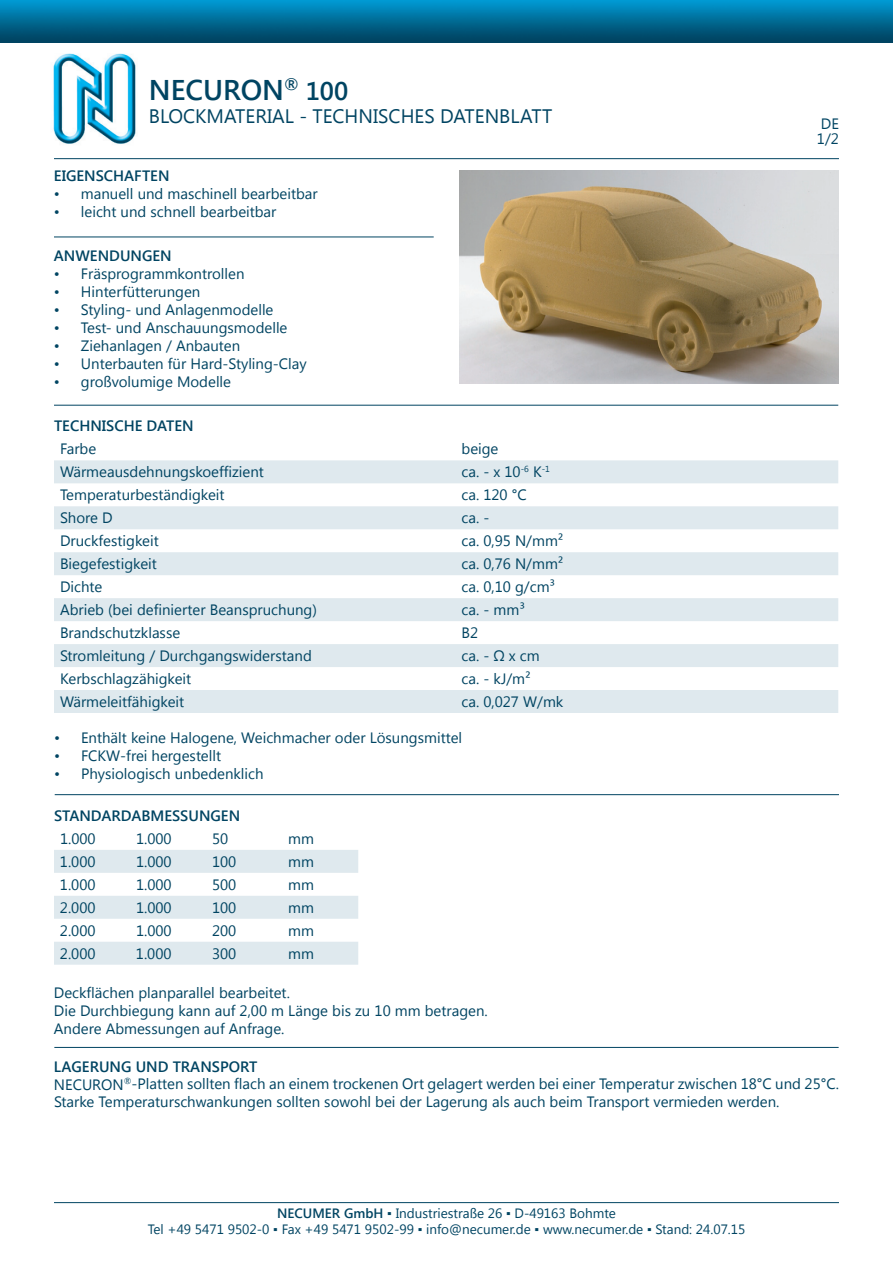
<style>
.page{position:relative;width:893px;height:1263px;background:#fff}
.page>*{position:absolute;margin:0;border:0;box-sizing:border-box;transform-origin:0 0}
.t1{font:600 28.5px "Segoe UI";color:#004462}
.t2{font:19.5px "Segoe UI";color:#004462}
.t3{font:15px/18px "Segoe UI";color:#004462}
.t4{font:600 15px "Segoe UI";color:#004462}
.t5{font:13.5px/16.2px "Segoe UI";color:#004462;text-align:center}
.s1{font-size:25.5px}
.s2{font-weight:600}
.s3{font-weight:700}
</style>
<div class="page">
<img style="left:53px;top:53px;width:83px;height:91px">
<img style="left:0;top:0;width:893px;height:43px">
<hr style="left:54px;top:158px;width:785px;height:1px;background:#004462">
<hr style="left:54px;top:1202px;width:785px;height:1px;background:#004462">
<img style="left:459px;top:170px;width:380px;height:214px">
<svg style="left:54px;top:460px;width:784px;height:253px;fill:#dfe9ee"></svg>
<svg style="left:54px;top:850px;width:304px;height:115px"></svg>
<hr style="left:54px;top:237px;width:380px;height:1px;background:#004462">
<hr style="left:54px;top:405px;width:784px;height:1px;background:#004462">
<hr style="left:55px;top:794px;width:784px;height:1px;background:#004462">
<hr style="left:54px;top:1047px;width:785px;height:1px;background:#004462">
<h1 class="t1" style="left:149px;top:70px;width:201px">NECURON<sup>®</sup> <span class="s1">100</span></h1>
<h2 class="t2" style="left:149px;top:103px;width:405px">BLOCKMATERIAL - TECHNISCHES DATENBLATT</h2>
<p class="t4" style="left:54px;top:165px;width:117px">EIGENSCHAFTEN</p>
<p class="t3" style="left:54px;top:184px;width:265px">• manuell und maschinell bearbeitbar</p>
<p class="t3" style="left:54px;top:202px;width:224px">• leicht und schnell bearbeitbar</p>
<p class="t4" style="left:54px;top:245px;width:119px">ANWENDUNGEN</p>
<p class="t3" style="left:54px;top:264px;width:192px">• Fräsprogrammkontrollen</p>
<p class="t3" style="left:54px;top:282px;width:148px">• Hinterfütterungen</p>
<p class="t3" style="left:54px;top:300px;width:221px">• Styling- und Anlagenmodelle</p>
<p class="t3" style="left:54px;top:318px;width:235px">• Test- und Anschauungsmodelle</p>
<p class="t3" style="left:54px;top:336px;width:188px">• Ziehanlagen / Anbauten</p>
<p class="t3" style="left:54px;top:354px;width:254px">• Unterbauten für Hard-Styling-Clay</p>
<p class="t3" style="left:54px;top:372px;width:179px">• großvolumige Modelle</p>
<p class="t4" style="left:54px;top:416px;width:141px">TECHNISCHE DATEN</p>
<p class="t3" style="left:60px;top:439px;width:38px">Farbe</p>
<p class="t3" style="left:461px;top:439px;width:38px">beige</p>
<p class="t3" style="left:60px;top:462px;width:205px">Wärmeausdehnungskoeffizient</p>
<p class="t3" style="left:461px;top:462px;width:90px">ca. - x 10<sup>-6</sup> K<sup>-1</sup></p>
<p class="t3" style="left:60px;top:485px;width:166px">Temperaturbeständigkeit</p>
<p class="t3" style="left:461px;top:485px;width:67px">ca. 120 °C</p>
<p class="t3" style="left:60px;top:508px;width:54px">Shore D</p>
<p class="t3" style="left:461px;top:508px;width:29px">ca. -</p>
<p class="t3" style="left:60px;top:531px;width:100px">Druckfestigkeit</p>
<p class="t3" style="left:461px;top:531px;width:103px">ca. 0,95 N/mm²</p>
<p class="t3" style="left:60px;top:554px;width:98px">Biegefestigkeit</p>
<p class="t3" style="left:461px;top:554px;width:103px">ca. 0,76 N/mm²</p>
<p class="t3" style="left:60px;top:577px;width:44px">Dichte</p>
<p class="t3" style="left:461px;top:577px;width:95px">ca. 0,10 g/cm³</p>
<p class="t3" style="left:60px;top:600px;width:258px">Abrieb (bei definierter Beanspruchung)</p>
<p class="t3" style="left:461px;top:600px;width:65px">ca. - mm³</p>
<p class="t3" style="left:60px;top:623px;width:122px">Brandschutzklasse</p>
<p class="t3" style="left:461px;top:623px;width:18px">B2</p>
<p class="t3" style="left:60px;top:646px;width:253px">Stromleitung / Durchgangswiderstand</p>
<p class="t3" style="left:461px;top:646px;width:80px">ca. - Ω x cm</p>
<p class="t3" style="left:60px;top:669px;width:133px">Kerbschlagzähigkeit</p>
<p class="t3" style="left:461px;top:669px;width:71px">ca. - kJ/m²</p>
<p class="t3" style="left:60px;top:692px;width:126px">Wärmeleitfähigkeit</p>
<p class="t3" style="left:461px;top:692px;width:103px">ca. 0,027 W/mk</p>
<p class="t3" style="left:54px;top:728px;width:410px">• Enthält keine Halogene, Weichmacher oder Lösungsmittel</p>
<p class="t3" style="left:54px;top:746px;width:169px">• FCKW-frei hergestellt</p>
<p class="t3" style="left:54px;top:764px;width:211px">• Physiologisch unbedenklich</p>
<p class="t4" style="left:54px;top:805px;width:188px">STANDARDABMESSUNGEN</p>
<p class="t3" style="left:60px;top:829px;width:37px">1.000</p>
<p class="t3" style="left:136px;top:829px;width:37px">1.000</p>
<p class="t3" style="left:212px;top:829px;width:18px">50</p>
<p class="t3" style="left:288px;top:829px;width:27px">mm</p>
<p class="t3" style="left:60px;top:852px;width:37px">1.000</p>
<p class="t3" style="left:136px;top:852px;width:37px">1.000</p>
<p class="t3" style="left:212px;top:852px;width:26px">100</p>
<p class="t3" style="left:288px;top:852px;width:27px">mm</p>
<p class="t3" style="left:60px;top:875px;width:37px">1.000</p>
<p class="t3" style="left:136px;top:875px;width:37px">1.000</p>
<p class="t3" style="left:212px;top:875px;width:26px">500</p>
<p class="t3" style="left:288px;top:875px;width:27px">mm</p>
<p class="t3" style="left:60px;top:898px;width:37px">2.000</p>
<p class="t3" style="left:136px;top:898px;width:37px">1.000</p>
<p class="t3" style="left:212px;top:898px;width:26px">100</p>
<p class="t3" style="left:288px;top:898px;width:27px">mm</p>
<p class="t3" style="left:60px;top:921px;width:37px">2.000</p>
<p class="t3" style="left:136px;top:921px;width:37px">1.000</p>
<p class="t3" style="left:212px;top:921px;width:26px">200</p>
<p class="t3" style="left:288px;top:921px;width:27px">mm</p>
<p class="t3" style="left:60px;top:944px;width:37px">2.000</p>
<p class="t3" style="left:136px;top:944px;width:37px">1.000</p>
<p class="t3" style="left:212px;top:944px;width:26px">300</p>
<p class="t3" style="left:288px;top:944px;width:27px">mm</p>
<p class="t3" style="left:54px;top:983px;width:435px">Deckflächen planparallel bearbeitet.<br>Die Durchbiegung kann auf 2,00 m Länge bis zu 10 mm betragen.<br>Andere Abmessungen auf Anfrage.</p>
<p class="t3" style="left:817px;top:115px;width:24px;line-height:15px">DE<br>1/2</p>
<p class="t3" style="left:54px;top:1056px;width:786px"><span class="s2">LAGERUNG UND TRANSPORT<br></span>NECURON<sup>®</sup>-Platten sollten flach an einem trockenen Ort gelagert werden bei einer Temperatur zwischen 18°C und 25°C.<br>Starke Temperaturschwankungen sollten sowohl bei der Lagerung als auch beim Transport vermieden werden.</p>
<p class="t5" style="left:148px;top:1204px;width:599px"><span class="s2">NECUMER GmbH</span> <span class="s3">▪</span> Industriestraße 26 ▪ D-49163 Bohmte<br>Tel +49 5471 9502-0 ▪ Fax +49 5471 9502-99 ▪ info@necumer.de ▪ www.necumer.de <span class="s3">▪</span> Stand: 24.07.15</p>
</div>
